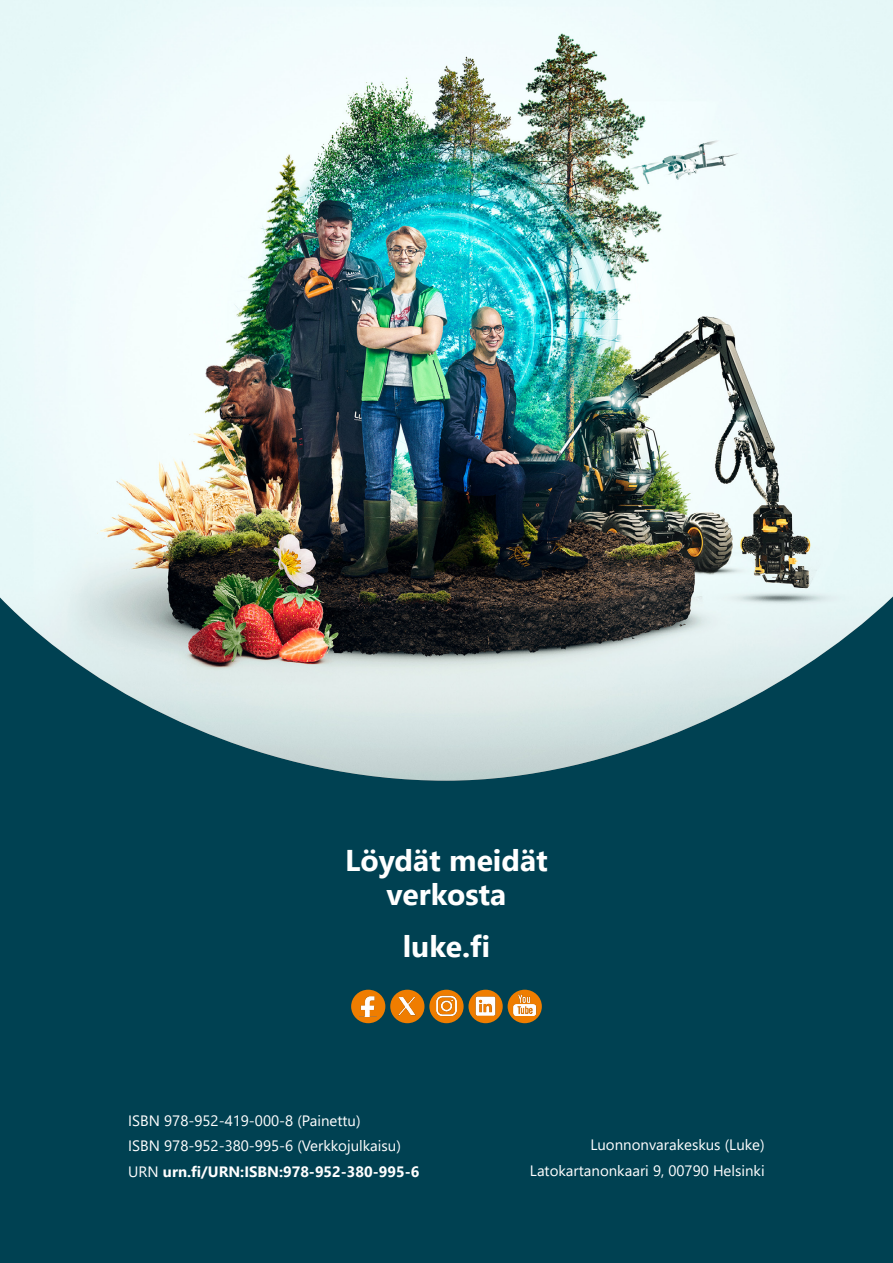
<style>
.page{position:relative;width:893px;height:1263px;background:#fff}
.page>*{position:absolute;margin:0;border:0;box-sizing:border-box;transform-origin:0 0}
.Taulukon_sisältö___Arial_Narrow___oikea_{font:700 30px/34.5px "Segoe UI";color:#fff;text-align:center}
.Esilehti_-_sarjan_nimi{font:15px "Segoe UI";color:#fff}
.Esilehti_-_sarjan_nimi-2{font:700 15px "Segoe UI";color:#fff}
.s1{font-weight:400}
</style>
<div class="page">
<div style="left:0;top:781px;width:893px;height:482px;background:#004152"></div>
<img style="left:0;top:0;width:893px;height:781px">
<div style="left:390px;top:990px;width:34px;height:33px;background:#ef7d00;border-radius:50%"></div>
<img style="left:398px;top:997px;width:18px;height:19px">
<div style="left:351px;top:990px;width:34px;height:33px;background:#ef7d00;border-radius:50%"></div>
<img style="left:360px;top:996px;width:15px;height:20px">
<div style="left:468px;top:990px;width:35px;height:33px;background:#ef7d00;border-radius:50%"></div>
<img style="left:475px;top:996px;width:21px;height:20px">
<div style="left:429px;top:990px;width:35px;height:33px;background:#ef7d00;border-radius:50%"></div>
<img style="left:435px;top:992px;width:23px;height:25px">
<div style="left:508px;top:990px;width:34px;height:33px;background:#ef7d00;border-radius:50%"></div>
<img style="left:513px;top:993px;width:24px;height:23px">
<p class="Taulukon_sisältö___Arial_Narrow___oikea_" style="left:345px;top:840px;width:204px">Löydät meidät verkosta</p>
<p class="Taulukon_sisältö___Arial_Narrow___oikea_" style="left:403px;top:927px;width:89px">luke.fi</p>
<p class="Esilehti_-_sarjan_nimi" style="left:128px;top:1106px;width:234px">ISBN 978-952-419-000-8 (Painettu)</p>
<p class="Esilehti_-_sarjan_nimi" style="left:128px;top:1131px;width:274px">ISBN 978-952-380-995-6 (Verkkojulkaisu)</p>
<p class="Esilehti_-_sarjan_nimi-2" style="left:128px;top:1157px;width:293px"><span class="s1">URN</span> urn.fi/URN:ISBN:978-952-380-995-6</p>
<p class="Esilehti_-_sarjan_nimi" style="left:590px;top:1131px;width:176px">Luonnonvarakeskus (Luke)</p>
<p class="Esilehti_-_sarjan_nimi" style="left:530px;top:1156px;width:236px">Latokartanonkaari 9, 00790 Helsinki</p>
</div>
